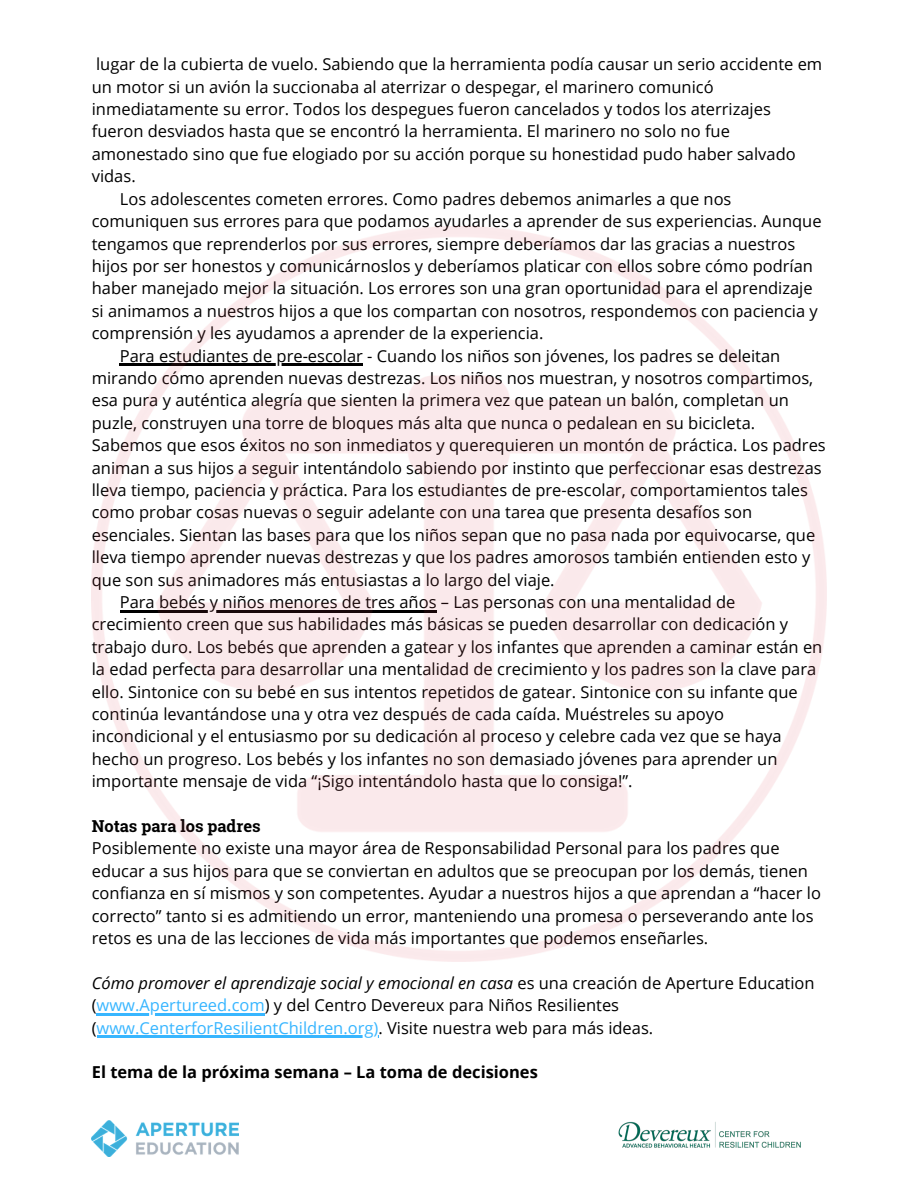
<style>
.page{position:relative;width:918px;height:1188px;background:#fff}
.page>*{position:absolute;margin:0;border:0;box-sizing:border-box;transform-origin:0 0}
.t1{font:16.5px/22.4px "Open Sans";color:#000}
.t2{font:700 16.5px "Open Sans";color:#000}
.t3{font:700 16.5px "Roboto Slab";color:#000}
.s1{font-style:italic}
.s2{color:#38b6ff}
</style>
<div class="page">
<hr style="left:97px;top:1013px;width:168px;height:3px;background:#38b6ff">
<hr style="left:97px;top:1036px;width:281px;height:2px;background:#38b6ff">
<img style="left:92px;top:227px;width:734px;height:734px">
<img style="left:92px;top:1120px;width:146px;height:36px">
<img style="left:618px;top:1121px;width:183px;height:27px">
<p class="t1" style="left:96px;top:53px;width:728px">lugar de la cubierta de vuelo. Sabiendo que la herramienta podía causar un serio accidente em</p>
<p class="t1" style="left:92px;top:75px;width:623px">un motor si un avión la succionaba al aterrizar o despegar, el marinero comunicó</p>
<p class="t1" style="left:92px;top:98px;width:681px">inmediatamente su error. Todos los despegues fueron cancelados y todos los aterrizajes</p>
<p class="t1" style="left:92px;top:120px;width:640px">fueron desviados hasta que se encontró la herramienta. El marinero no solo no fue</p>
<p class="t1" style="left:92px;top:142px;width:705px">amonestado sino que fue elogiado por su acción porque su honestidad pudo haber salvado</p>
<p class="t1" style="left:92px;top:165px;width:45px">vidas.</p>
<p class="t1" style="left:120px;top:187px;width:613px">Los adolescentes cometen errores. Como padres debemos animarles a que nos</p>
<p class="t1" style="left:92px;top:210px;width:731px">comuniquen sus errores para que podamos ayudarles a aprender de sus experiencias. Aunque</p>
<p class="t1" style="left:92px;top:232px;width:705px">tengamos que reprenderlos por sus errores, siempre deberíamos dar las gracias a nuestros</p>
<p class="t1" style="left:92px;top:254px;width:723px">hijos por ser honestos y comunicárnoslos y deberíamos platicar con ellos sobre cómo podrían</p>
<p class="t1" style="left:92px;top:277px;width:722px">haber manejado mejor la situación. Los errores son una gran oportunidad para el aprendizaje</p>
<p class="t1" style="left:92px;top:299px;width:728px">si animamos a nuestros hijos a que los compartan con nosotros, respondemos con paciencia y</p>
<p class="t1" style="left:92px;top:322px;width:453px">comprensión y les ayudamos a aprender de la experiencia.</p>
<p class="t1" style="left:120px;top:344px;width:662px">Para estudiantes de pre-escolar - Cuando los niños son jóvenes, los padres se deleitan</p>
<p class="t1" style="left:92px;top:366px;width:723px">mirando cómo aprenden nuevas destrezas. Los niños nos muestran, y nosotros compartimos,</p>
<p class="t1" style="left:92px;top:389px;width:699px">esa pura y auténtica alegría que sienten la primera vez que patean un balón, completan un</p>
<p class="t1" style="left:92px;top:411px;width:665px">puzle, construyen una torre de bloques más alta que nunca o pedalean en su bicicleta.</p>
<p class="t1" style="left:92px;top:434px;width:736px">Sabemos que esos éxitos no son inmediatos y querequieren un montón de práctica. Los padres</p>
<p class="t1" style="left:92px;top:456px;width:731px">animan a sus hijos a seguir intentándolo sabiendo por instinto que perfeccionar esas destrezas</p>
<p class="t1" style="left:92px;top:478px;width:718px">lleva tiempo, paciencia y práctica. Para los estudiantes de pre-escolar, comportamientos tales</p>
<p class="t1" style="left:92px;top:501px;width:662px">como probar cosas nuevas o seguir adelante con una tarea que presenta desafíos son</p>
<p class="t1" style="left:92px;top:523px;width:725px">esenciales. Sientan las bases para que los niños sepan que no pasa nada por equivocarse, que</p>
<p class="t1" style="left:92px;top:546px;width:720px">lleva tiempo aprender nuevas destrezas y que los padres amorosos también entienden esto y</p>
<p class="t1" style="left:92px;top:568px;width:464px">que son sus animadores más entusiastas a lo largo del viaje.</p>
<p class="t1" style="left:120px;top:590px;width:617px">Para bebés y niños menores de tres años – Las personas con una mentalidad de</p>
<p class="t1" style="left:92px;top:613px;width:698px">crecimiento creen que sus habilidades más básicas se pueden desarrollar con dedicación y</p>
<p class="t1" style="left:92px;top:635px;width:732px">trabajo duro. Los bebés que aprenden a gatear y los infantes que aprenden a caminar están en</p>
<p class="t1" style="left:92px;top:658px;width:726px">la edad perfecta para desarrollar una mentalidad de crecimiento y los padres son la clave para</p>
<p class="t1" style="left:92px;top:680px;width:707px">ello. Sintonice con su bebé en sus intentos repetidos de gatear. Sintonice con su infante que</p>
<p class="t1" style="left:92px;top:702px;width:634px">continúa levantándose una y otra vez después de cada caída. Muéstreles su apoyo</p>
<p class="t1" style="left:92px;top:725px;width:691px">incondicional y el entusiasmo por su dedicación al proceso y celebre cada vez que se haya</p>
<p class="t1" style="left:92px;top:747px;width:687px">hecho un progreso. Los bebés y los infantes no son demasiado jóvenes para aprender un</p>
<p class="t1" style="left:92px;top:770px;width:542px">importante mensaje de vida “¡Sigo intentándolo hasta que lo consiga!”.</p>
<p class="t3" style="left:92px;top:815px;width:170px">Notas para los padres</p>
<p class="t1" style="left:92px;top:837px;width:731px">Posiblemente no existe una mayor área de Responsabilidad Personal para los padres que educar a sus hijos para que se conviertan en adultos que se preocupan por los demás, tienen confianza en sí mismos y son competentes. Ayudar a nuestros hijos a que aprendan a “hacer lo correcto” tanto si es admitiendo un error, manteniendo una promesa o perseverando ante los retos es una de las lecciones de vida más importantes que podemos enseñarles.</p>
<p class="t1" style="left:92px;top:971px;width:724px"><span class="s1">Cómo promover el aprendizaje social y emocional en casa</span> es una creación de Aperture Education (<span class="s2">www.Apertureed.com</span>) y del Centro Devereux para Niños Resilientes (<span class="s2">www.CenterforResilientChildren.org)</span>. Visite nuestra web para más ideas.</p>
<p class="t2" style="left:92px;top:1061px;width:448px">El tema de la próxima semana – La toma de decisiones</p>
</div>
